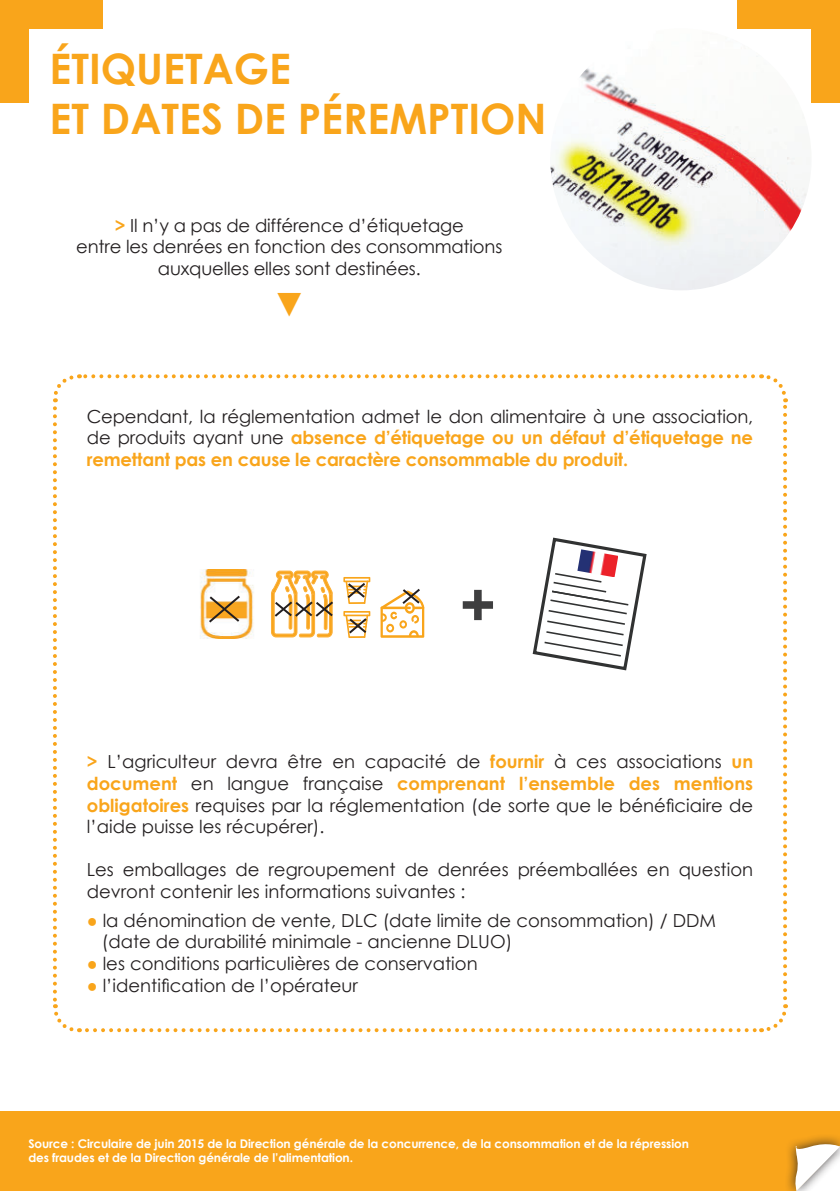
<style>
.page{position:relative;width:840px;height:1191px;background:#fff}
.page>*{position:absolute;margin:0;border:0;box-sizing:border-box;transform-origin:0 0}
.t1{font:700 62px "Century Gothic";color:#3e3e3f}
.t2{font:700 42px/50.4px "Century Gothic";color:#f9a51b}
.t3{font:700 34px "Century Gothic";color:#f9a51b}
.t4{font:18px/21.6px "Century Gothic";color:#231f20}
.t5{font:700 18px/21.6px "Century Gothic";letter-spacing:-.01em;color:#f9a51b;text-align:justify}
.t6{font:700 12px/14.4px "Century Gothic";letter-spacing:-.01em;color:#fff}
.s1{font-weight:700;color:#f9a51b}
.s2{font-weight:400;color:#231f20}
.s3{color:#f9a51b}
</style>
<div class="page">
<div style="left:0;top:0;width:102px;height:28px;background:#f9a51b"></div>
<div style="left:0;top:0;width:28px;height:102px;background:#f9a51b"></div>
<div style="left:811px;top:0;width:28px;height:102px;background:#f9a51b"></div>
<div style="left:737px;top:0;width:102px;height:28px;background:#f9a51b"></div>
<svg style="left:53px;top:408px;width:27px;height:625px"></svg>
<svg style="left:87px;top:1004px;width:701px;height:29px"></svg>
<svg style="left:760px;top:374px;width:28px;height:624px"></svg>
<svg style="left:53px;top:374px;width:699px;height:28px"></svg>
<div style="left:0;top:1111px;width:839px;height:80px;background:#f9a51b"></div>
<img style="left:550px;top:28px;width:261px;height:262px;border-radius:131px">
<svg style="left:532px;top:537px;width:115px;height:134px"></svg>
<img style="left:577px;top:549px;width:41px;height:28px">
<svg style="left:343px;top:611px;width:27px;height:5px"></svg>
<svg style="left:343px;top:577px;width:27px;height:5px"></svg>
<img style="left:200px;top:570px;width:54px;height:68px">
<svg style="left:207px;top:593px;width:35px;height:31px"></svg>
<svg style="left:271px;top:570px;width:62px;height:68px"></svg>
<svg style="left:345px;top:580px;width:23px;height:24px"></svg>
<svg style="left:345px;top:614px;width:23px;height:24px"></svg>
<svg style="left:380px;top:588px;width:44px;height:50px"></svg>
<div style="left:784px;top:1133px;width:55px;height:58px;background:#231f20;opacity:.86"></div>
<svg style="left:792px;top:1141px;width:47px;height:50px;background:#ebdfcc"></svg>
<h2 class="t2" style="left:50px;top:46px;width:498px">étiquetage<br>et dates de péremption</h2>
<p class="t4" style="left:76px;top:216px;width:427px;text-align:center"><span class="s1">&gt;</span> Il n’y a pas de différence d’étiquetage<br>entre les denrées en fonction des consommations auxquelles elles sont destinées.</p>
<h3 class="t3" style="left:272px;top:278px;width:35px">▼</h3>
<p class="t5" style="left:87px;top:406px;width:667px"><span class="s2">Cependant, la réglementation admet le don alimentaire à une association, de produits ayant une</span> absence d’étiquetage ou un défaut d’étiquetage ne remettant pas en cause le caractère consommable du produit.</p>
<h1 class="t1" style="left:459px;top:576px;width:39px">+</h1>
<p class="t4" style="left:87px;top:752px;width:667px;text-align:justify"><span class="s1">&gt;</span> L’agriculteur devra être en capacité de <span class="s1">fournir</span> à ces associations <span class="s1">un document</span> en langue française <span class="s1">comprenant l’ensemble des mentions obligatoires</span> requises par la réglementation (de sorte que le bénéficiaire de l’aide puisse les récupérer).</p>
<p class="t4" style="left:87px;top:860px;width:667px">Les emballages de regroupement de denrées préemballées en question devront contenir les informations suivantes :</p>
<p class="t4" style="left:102px;top:911px;width:615px;text-indent:-15px"><span class="s3">●</span> la dénomination de vente, DLC (date limite de consommation) / DDM (date de durabilité minimale - ancienne DLUO)</p>
<p class="t4" style="left:87px;top:954px;width:392px"><span class="s3">●</span> les conditions particulières de conservation</p>
<p class="t4" style="left:87px;top:974px;width:272px"><span class="s3">●</span> l’identification de l’opérateur</p>
<p class="t6" style="left:28px;top:1136px;width:661px">source : Circulaire de juin 2015 de la direction générale de la concurrence, de la consommation et de la répression des fraudes et de la direction générale de l’alimentation.</p>
</div>
